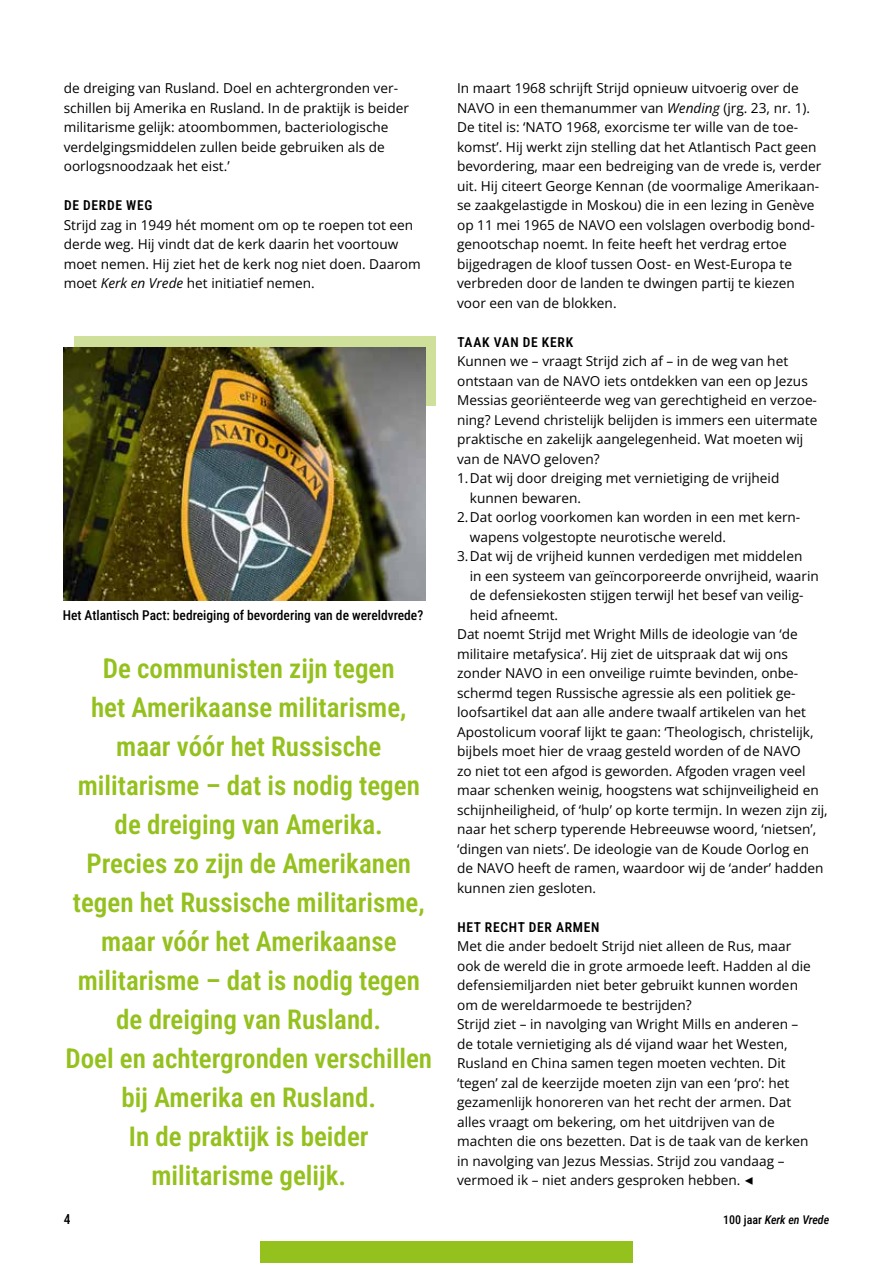
<style>
.page{position:relative;width:893px;height:1263px;background:#fff}
.page>*{position:absolute;margin:0;border:0;box-sizing:border-box;transform-origin:0 0}
.t1{font:600 27px/39px "Roboto Condensed";color:#95c11f;text-align:center}
.t2{font:13.65px/19.5px "Open Sans";color:#000}
.t3{font:500 13.5px "Roboto Condensed";color:#000}
.t4{font:600 13.5px "Roboto Condensed";letter-spacing:.055em;color:#000}
.t5{font:italic 500 12px "Roboto Condensed";color:#000}
.s1{font-style:italic}
.s2{font-family:"Alegreya Sans";font-size:27px}
.s3{font-style:normal}
</style>
<div class="page">
<div style="left:260px;top:1241px;width:372px;height:22px;background:#95c11f"></div>
<div style="left:74px;top:336px;width:362px;height:70px;background:#cfe09b"></div>
<img style="left:64px;top:347px;width:361px;height:253px">
<p class="t2" style="left:64px;top:78px;width:347px">de dreiging van Rusland. Doel en achtergronden ver&shy;schillen bij Amerika en Rusland. In de praktijk is beider militarisme gelijk: atoombommen, bacteriologische verdelgingsmiddelen zullen beide gebruiken als de oorlogsnoodzaak het eist.’</p>
<p class="t4" style="left:64px;top:196px;width:90px">DE DERDE WEG</p>
<p class="t2" style="left:64px;top:214px;width:359px">Strijd zag in 1949 hét moment om op te roepen tot een derde weg. Hij vindt dat de kerk daarin het voortouw moet nemen. Hij ziet het de kerk nog niet doen. Daarom moet <span class="s1">Kerk en Vrede</span> het initiatief nemen.</p>
<p class="t3" style="left:63px;top:605px;width:362px">Het Atlantisch Pact: bedreiging of bevordering van de wereldvrede?</p>
<p class="t1" style="left:65px;top:648px;width:368px">De communisten zijn tegen<br>het Amerikaanse militarisme, maar vóór het Russische militarisme – dat is nodig tegen de dreiging van Amerika.<br>Precies zo zijn de Amerikanen tegen het Russische militarisme, maar vóór het Amerikaanse militarisme – dat is nodig tegen de dreiging van Rusland.<br>Doel en achtergronden verschillen bij Amerika en Rusland.<br>In de praktijk is beider militarisme gelijk.</p>
<p class="t3" style="left:64px;top:1210px;width:8px">4</p>
<p class="t2" style="left:457px;top:78px;width:366px">In maart 1968 schrijft Strijd opnieuw uitvoerig over de NAVO in een themanummer van <span class="s1">Wending</span> (jrg. 23, nr. 1).<br>De titel is: ‘NATO 1968, exorcisme ter wille van de toe&shy;komst’. Hij werkt zijn stelling dat het Atlantisch Pact geen bevordering, maar een bedreiging van de vrede is, verder uit. Hij citeert George Kennan (de voormalige Amerikaan&shy;se zaakgelastigde in Moskou) die in een lezing in Genève op 11 mei 1965 de NAVO een volslagen overbodig bond&shy;genootschap noemt. In feite heeft het verdrag ertoe bijgedragen de kloof tussen Oost- en West-Europa te verbreden door de landen te dwingen partij te kiezen voor een van de blokken.</p>
<p class="t4" style="left:457px;top:332px;width:117px">TAAK VAN DE KERK</p>
<p class="t2" style="left:457px;top:351px;width:333px">Kunnen we – vraagt Strijd zich af – in de weg van het</p>
<p class="t2" style="left:457px;top:370px;width:352px">ontstaan van de NAVO iets ontdekken van een op Jezus</p>
<p class="t2" style="left:457px;top:390px;width:361px">Messias georiënteerde weg van gerechtigheid en verzoe-</p>
<p class="t2" style="left:457px;top:409px;width:362px">ning? Levend christelijk belijden is immers een uitermate</p>
<p class="t2" style="left:457px;top:429px;width:348px">praktische en zakelijk aangelegenheid. Wat moeten wij</p>
<p class="t2" style="left:457px;top:448px;width:144px">van de NAVO geloven?</p>
<p class="t2" style="left:457px;top:468px;width:324px">1.Dat wij door dreiging met vernietiging de vrijheid</p>
<p class="t2" style="left:470px;top:487px;width:113px">kunnen bewaren.</p>
<p class="t2" style="left:457px;top:507px;width:345px">2.Dat oorlog voorkomen kan worden in een met kern-</p>
<p class="t2" style="left:470px;top:526px;width:258px">wapens volgestopte neurotische wereld.</p>
<p class="t2" style="left:457px;top:546px;width:347px">3.Dat wij de vrijheid kunnen verdedigen met middelen</p>
<p class="t2" style="left:470px;top:565px;width:350px">in een systeem van geïncorporeerde onvrijheid, waarin</p>
<p class="t2" style="left:470px;top:585px;width:335px">de defensiekosten stijgen terwijl het besef van veilig-</p>
<p class="t2" style="left:470px;top:604px;width:90px">heid afneemt.</p>
<p class="t2" style="left:457px;top:624px;width:342px">Dat noemt Strijd met Wright Mills de ideologie van ‘de</p>
<p class="t2" style="left:457px;top:643px;width:332px">militaire metafysica’. Hij ziet de uitspraak dat wij ons</p>
<p class="t2" style="left:457px;top:663px;width:343px">zonder NAVO in een onveilige ruimte bevinden, onbe-</p>
<p class="t2" style="left:457px;top:682px;width:340px">schermd tegen Russische agressie als een politiek ge-</p>
<p class="t2" style="left:457px;top:702px;width:350px">loofsartikel dat aan alle andere twaalf artikelen van het</p>
<p class="t2" style="left:457px;top:721px;width:358px">Apostolicum vooraf lijkt te gaan: ‘Theologisch, christelijk,</p>
<p class="t2" style="left:457px;top:741px;width:345px">bijbels moet hier de vraag gesteld worden of de NAVO</p>
<p class="t2" style="left:457px;top:760px;width:350px">zo niet tot een afgod is geworden. Afgoden vragen veel</p>
<p class="t2" style="left:457px;top:780px;width:363px">maar schenken weinig, hoogstens wat schijnveiligheid en</p>
<p class="t2" style="left:457px;top:799px;width:372px">schijnheiligheid, of ‘hulp’ op korte termijn. In wezen zijn zij,</p>
<p class="t2" style="left:457px;top:819px;width:361px">naar het scherp typerende Hebreeuwse woord, ‘nietsen’,</p>
<p class="t2" style="left:457px;top:838px;width:354px">‘dingen van niets’. De ideologie van de Koude Oorlog en</p>
<p class="t2" style="left:457px;top:858px;width:368px">de NAVO heeft de ramen, waardoor wij de ‘ander’ hadden</p>
<p class="t2" style="left:457px;top:878px;width:140px">kunnen zien gesloten.</p>
<p class="t4" style="left:457px;top:917px;width:144px">HET RECHT DER ARMEN</p>
<p class="t2" style="left:457px;top:936px;width:355px">Met die ander bedoelt Strijd niet alleen de Rus, maar ook de wereld die in grote armoede leeft. Hadden al die defensiemiljarden niet beter gebruikt kunnen worden om de wereldarmoede te bestrijden?<br>Strijd ziet – in navolging van Wright Mills en anderen – de totale vernietiging als dé vijand waar het Westen, Rusland en China samen tegen moeten vechten. Dit ‘tegen’ zal de keerzijde moeten zijn van een ‘pro’: het gezamenlijk honoreren van het recht der armen. Dat alles vraagt om bekering, om het uitdrijven van de machten die ons bezetten. Dat is de taak van de kerken in navolging van Jezus Messias. Strijd zou vandaag – vermoed ik – niet anders gesproken hebben. <span class="s2">◀</span></p>
<p class="t5" style="left:723px;top:1211px;width:108px"><span class="s3">100 jaar</span> Kerk en Vrede</p>
</div>
